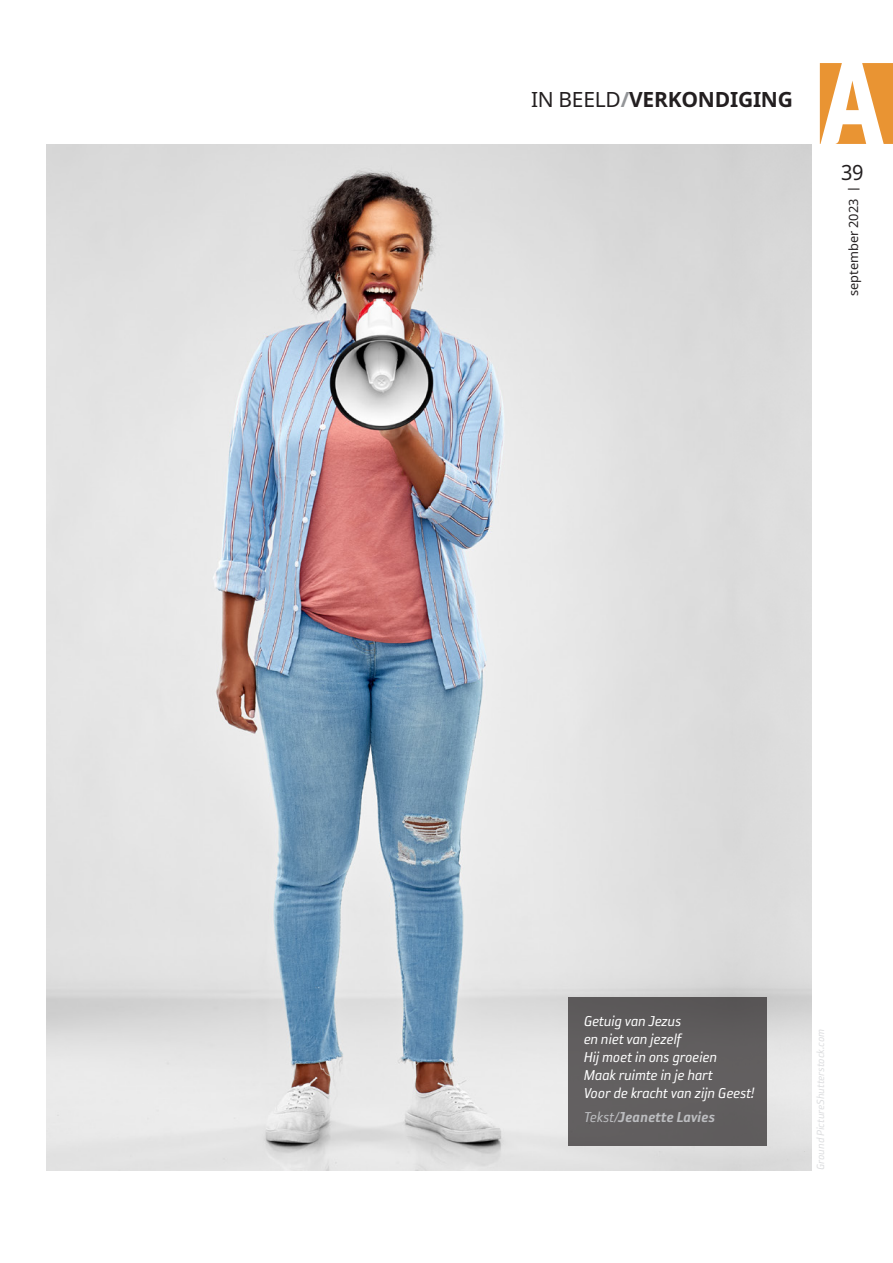
<style>
.page{position:relative;width:893px;height:1263px;background:#fff}
.page>*{position:absolute;margin:0;border:0;box-sizing:border-box;transform-origin:0 0}
.t1{font:700 21px "Noto Sans";letter-spacing:-.01em;color:#231f20}
.t2{font:21px "Noto Sans";color:#231f20;scale:.95 1}
.t3{font:italic 16.5px/18px "Reykjavik One OT A Gauge";color:#fff}
.t4{font:italic 16.5px "Reykjavik One OT C Gauge";color:#bcbdc0}
.t5{font:12.75px "Noto Sans";color:#231f20}
.t6{font:italic 12px "Reykjavik One OT A Gauge";letter-spacing:.005em;color:#dcdddf}
.s1{font-weight:400}
.s2{color:#939598}
.s3{font-family:"Reykjavik One OT A Gauge";font-size:15px}
.s4{font-family:"Reykjavik One OT A Gauge"}
</style>
<div class="page">
<svg style="left:820px;top:63px;width:73px;height:81px"></svg>
<img style="left:47px;top:145px;width:686px;height:1025px">
<div style="left:569px;top:997px;width:198px;height:149px;background:#615e5f"></div>
<p class="t1" style="left:531px;top:85px;width:263px"><span class="s1">IN BEELD</span><span class="s2">/</span>VERKONDIGING</p>
<p class="t2" style="left:841px;top:158px;width:25px">39</p>
<p class="t5" style="left:845px;top:296px;width:110px;rotate:-90deg">september 2023 <span class="s3">|</span></p>
<p class="t3" style="left:584px;top:1012px;width:172px">Getuig van Jezus<br>en niet van jezelf<br>Hij moet in ons groeien<br>Maak ruimte in je hart<br>Voor de kracht van zijn Geest!</p>
<p class="t4" style="left:584px;top:1108px;width:133px"><span class="s4">Tekst/</span>Jeanette Lavies</p>
<p class="t6" style="left:814px;top:1170px;width:143px;rotate:-90deg">Ground PictureShutterstock.com</p>
</div>
